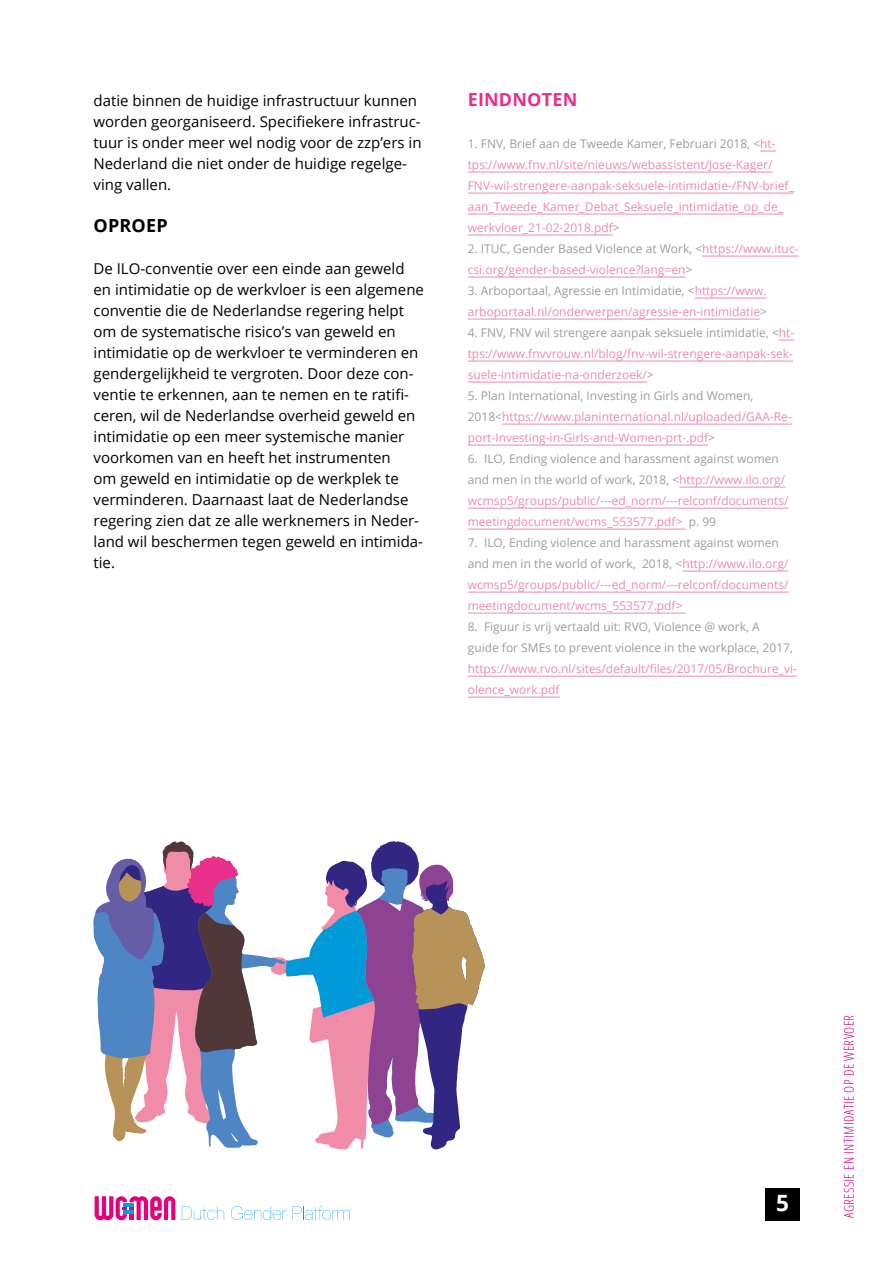
<style>
.page{position:relative;width:893px;height:1263px;background:#fff}
.page>*{position:absolute;margin:0;border:0;box-sizing:border-box;transform-origin:0 0}
.t1{font:700 22.5px "Open Sans";color:#fff}
.t2{font:700 18px "Open Sans";letter-spacing:.01em;color:#e82f89}
.t3{font:700 18px "Open Sans";letter-spacing:.01em;color:#000}
.t4{font:15px/21px "Open Sans";color:#000}
.t5{font:300 condensed 13.5px "Open Sans";letter-spacing:.03em;color:#e6007d}
.t6{font:12px/21px "Open Sans";color:#f08ba8}
.t7{font:12px/21px "Open Sans";color:#9d9d9c}
.s1{color:#9d9d9c}
</style>
<div class="page">
<div style="left:765px;top:1188px;width:34px;height:32px;background:#000"></div>
<svg style="left:95px;top:1196px;width:80px;height:24px"></svg>
<svg style="left:182px;top:1206px;width:42px;height:14px"></svg>
<svg style="left:231px;top:1206px;width:56px;height:14px"></svg>
<svg style="left:293px;top:1206px;width:57px;height:14px"></svg>
<svg style="left:93px;top:841px;width:392px;height:309px"></svg>
<svg style="left:760px;top:151px;width:16px;height:1px"></svg>
<hr style="left:468px;top:172px;width:304px;height:1px;background:#f08ba8">
<hr style="left:468px;top:193px;width:326px;height:1px;background:#f08ba8">
<hr style="left:468px;top:214px;width:315px;height:1px;background:#f08ba8">
<hr style="left:468px;top:235px;width:145px;height:1px;background:#f08ba8">
<hr style="left:702px;top:256px;width:97px;height:1px;background:#f08ba8">
<hr style="left:468px;top:277px;width:217px;height:1px;background:#f08ba8">
<hr style="left:695px;top:298px;width:72px;height:1px;background:#f08ba8">
<hr style="left:468px;top:319px;width:292px;height:1px;background:#f08ba8">
<svg style="left:779px;top:340px;width:15px;height:1px"></svg>
<hr style="left:468px;top:361px;width:325px;height:1px;background:#f08ba8">
<hr style="left:468px;top:382px;width:179px;height:1px;background:#f08ba8">
<hr style="left:502px;top:424px;width:290px;height:1px;background:#f08ba8">
<hr style="left:468px;top:445px;width:240px;height:1px;background:#f08ba8">
<hr style="left:679px;top:487px;width:106px;height:1px;background:#f08ba8">
<hr style="left:468px;top:508px;width:321px;height:1px;background:#f08ba8">
<hr style="left:468px;top:529px;width:218px;height:1px;background:#f08ba8">
<hr style="left:682px;top:571px;width:106px;height:1px;background:#f08ba8">
<hr style="left:468px;top:592px;width:321px;height:1px;background:#f08ba8">
<hr style="left:468px;top:613px;width:218px;height:1px;background:#f08ba8">
<hr style="left:468px;top:676px;width:329px;height:1px;background:#f08ba8">
<hr style="left:468px;top:697px;width:92px;height:1px;background:#f08ba8">
<p class="t4" style="left:94px;top:90px;width:329px">datie binnen de huidige infrastructuur kunnen worden georganiseerd. Specifiekere infrastruc&shy;tuur is onder meer wel nodig voor de zzp’ers in Nederland die niet onder de huidige regelge&shy;ving vallen.</p>
<h2 class="t3" style="left:94px;top:213px;width:76px">OPROEP</h2>
<p class="t4" style="left:94px;top:258px;width:332px">De ILO-conventie over een einde aan geweld en intimidatie op de werkvloer is een algemene conventie die de Nederlandse regering helpt om de systematische risico’s van geweld en intimidatie op de werkvloer te verminderen en gendergelijkheid te vergroten. Door deze con&shy;ventie te erkennen, aan te nemen en te ratifi&shy;ceren, wil de Nederlandse overheid geweld en intimidatie op een meer systemische manier voorkomen van en heeft het instrumenten<br>om geweld en intimidatie op de werkplek te verminderen. Daarnaast laat de Nederlandse regering zien dat ze alle werknemers in Neder&shy;land wil beschermen tegen geweld en intimida&shy;tie.</p>
<h2 class="t2" style="left:468px;top:87px;width:111px">EINDNOTEN</h2>
<p class="t6" style="left:468px;top:133px;width:328px"><span class="s1">1. FNV, Brief aan de Tweede Kamer, Februari 2018, &lt;</span>ht&shy;tps://www.fnv.nl/site/nieuws/webassistent/Jose-Kager/ FNV-wil-strengere-aanpak-seksuele-intimidatie-/FNV-brief_ aan_Tweede_Kamer_Debat_Seksuele_intimidatie_op_de_ werkvloer_21-02-2018.pdf<span class="s1">&gt;</span></p>
<p class="t6" style="left:468px;top:238px;width:332px"><span class="s1">2. ITUC, Gender Based Violence at Work, &lt;</span>https://www.ituc&shy;csi.org/gender-based-violence?lang=en<span class="s1">&gt;</span></p>
<p class="t6" style="left:468px;top:280px;width:301px"><span class="s1">3. Arboportaal, Agressie en Intimidatie, &lt;</span>https://www. arboportaal.nl/onderwerpen/agressie-en-intimidatie<span class="s1">&gt;</span></p>
<p class="t6" style="left:468px;top:322px;width:328px;text-align:justify"><span class="s1">4. FNV, FNV wil strengere aanpak seksuele intimidatie, &lt;</span>ht&shy;tps://www.fnvvrouw.nl/blog/fnv-wil-strengere-aanpak-sek&shy;suele-intimidatie-na-onderzoek/<span class="s1">&gt;</span></p>
<p class="t6" style="left:468px;top:385px;width:326px"><span class="s1">5. Plan International, Investing in Girls and Women,<br>2018&lt;</span>https://www.planinternational.nl/uploaded/GAA-Re&shy;port-Investing-in-Girls-and-Women-prt-.pdf<span class="s1">&gt;</span></p>
<p class="t6" style="left:468px;top:448px;width:322px"><span class="s1">6. ILO, Ending violence and harassment against women and men in the world of work, 2018, &lt;</span>http://www.ilo.org/ wcmsp5/groups/public/---ed_norm/---relconf/documents/ meetingdocument/wcms_553577.pdf&gt; <span class="s1">p. 99</span></p>
<p class="t6" style="left:468px;top:532px;width:322px"><span class="s1">7. ILO, Ending violence and harassment against women and men in the world of work, 2018, &lt;</span>http://www.ilo.org/ wcmsp5/groups/public/---ed_norm/---relconf/documents/ meetingdocument/wcms_553577.pdf&gt;</p>
<p class="t7" style="left:468px;top:616px;width:327px">8. Figuur is vrij vertaald uit: RVO, Violence @ work, A guide for SMEs to prevent violence in the workplace, 2017,</p>
<p class="t6" style="left:468px;top:658px;width:331px">https://www.rvo.nl/sites/default/files/2017/05/Brochure_vi&shy;olence_work.pdf</p>
<h1 class="t1" style="left:776px;top:1187px;width:14px">5</h1>
<p class="t5" style="left:840px;top:1218px;width:205px;rotate:-90deg">AGRESSIE EN INTIMIDATIE OP DE WERVOER</p>
</div>
